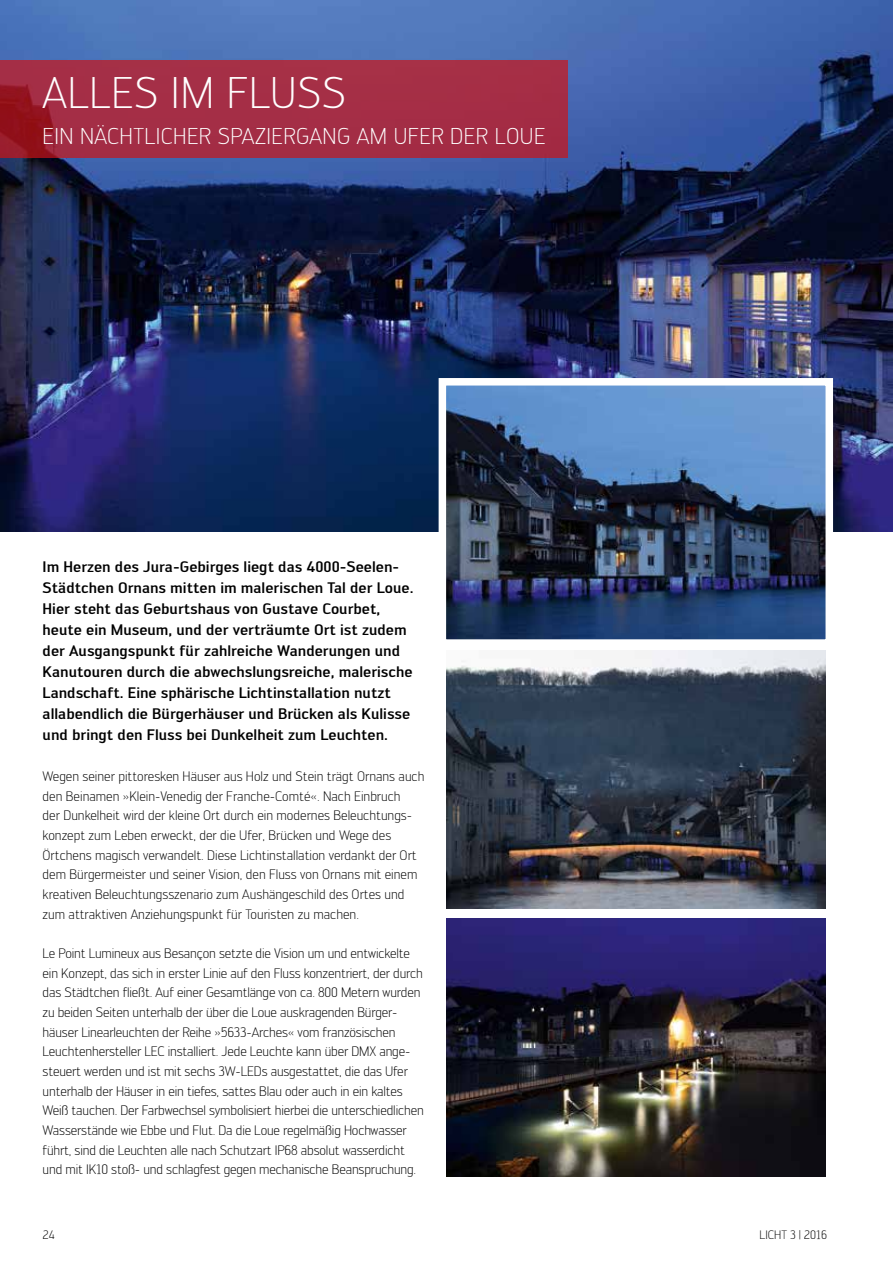
<style>
.page{position:relative;width:893px;height:1263px;background:#fff}
.page>*{position:absolute;margin:0;border:0;box-sizing:border-box;transform-origin:0 0}
.t1{font:300 43.5px "Engel";letter-spacing:.02em;color:#fff}
.t2{font:300 22.5px "Engel";letter-spacing:.02em;color:#fff}
.t3{font:500 15px/21px "Engel";color:#000}
.t4{font:300 13.5px/19.6px "Engel";letter-spacing:-.01em;color:#000}
.t5{font:300 12px "Engel";color:#000}
</style>
<div class="page">
<img style="left:0;top:0;width:893px;height:531px">
<img style="left:446px;top:650px;width:380px;height:258px">
<img style="left:448px;top:387px;width:376px;height:251px">
<div style="left:439px;top:378px;width:394px;height:269px;border:8px solid #fff"></div>
<img style="left:446px;top:918px;width:380px;height:258px">
<div style="left:0;top:60px;width:568px;height:97px;background:#a42e46"></div>
<h1 class="t1" style="left:43px;top:67px;width:305px">Alles im Fluss</h1>
<h2 class="t2" style="left:43px;top:123px;width:466px">Ein nächtlicher Spaziergang am Ufer der Loue</h2>
<p class="t3" style="left:43px;top:556px;width:372px">Im Herzen des Jura-Gebirges liegt das 4000-Seelen-Städtchen Ornans mitten im malerischen Tal der Loue.<br>Hier steht das Geburtshaus von Gustave Courbet, heute ein Museum, und der verträumte Ort ist zudem der Ausgangspunkt für zahlreiche Wanderungen und Kanutouren durch die abwechslungsreiche, malerische Landschaft. Eine sphärische Lichtinstallation nutzt allabendlich die Bürgerhäuser und Brücken als Kulisse und bringt den Fluss bei Dunkelheit zum Leuchten.</p>
<p class="t4" style="left:43px;top:767px;width:383px">Wegen seiner pittoresken Häuser aus Holz und Stein trägt Ornans auch den Beinamen »Klein-Venedig der Franche-Comté«. Nach Einbruch<br>der Dunkelheit wird der kleine Ort durch ein modernes Beleuchtungs&shy;konzept zum Leben erweckt, der die Ufer, Brücken und Wege des Örtchens magisch verwandelt. Diese Lichtinstallation verdankt der Ort dem Bürgermeister und seiner Vision, den Fluss von Ornans mit einem kreativen Beleuchtungsszenario zum Aushängeschild des Ortes und zum attraktiven Anziehungspunkt für Touristen zu machen.</p>
<p class="t4" style="left:43px;top:943px;width:383px">Le Point Lumineux aus Besançon setzte die Vision um und entwickelte ein Konzept, das sich in erster Linie auf den Fluss konzentriert, der durch das Städtchen fließt. Auf einer Gesamtlänge von ca. 800 Metern wurden zu beiden Seiten unterhalb der über die Loue auskragenden Bürger&shy;häuser Linearleuchten der Reihe »5633-Arches« vom französischen Leuchtenhersteller LEC installiert. Jede Leuchte kann über DMX ange&shy;steuert werden und ist mit sechs 3W-LEDs ausgestattet, die das Ufer unterhalb der Häuser in ein tiefes, sattes Blau oder auch in ein kaltes Weiß tauchen. Der Farbwechsel symbolisiert hierbei die unterschiedlichen Wasserstände wie Ebbe und Flut. Da die Loue regelmäßig Hochwasser führt, sind die Leuchten alle nach Schutzart IP68 absolut wasserdicht und mit IK10 stoß- und schlagfest gegen mechanische Beanspruchung.</p>
<p class="t5" style="left:43px;top:1227px;width:14px">24</p>
<p class="t5" style="left:760px;top:1227px;width:7px">LICHT</p>
<p class="t5" style="left:790px;top:1227px;width:38px">3 | 2016</p>
</div>
